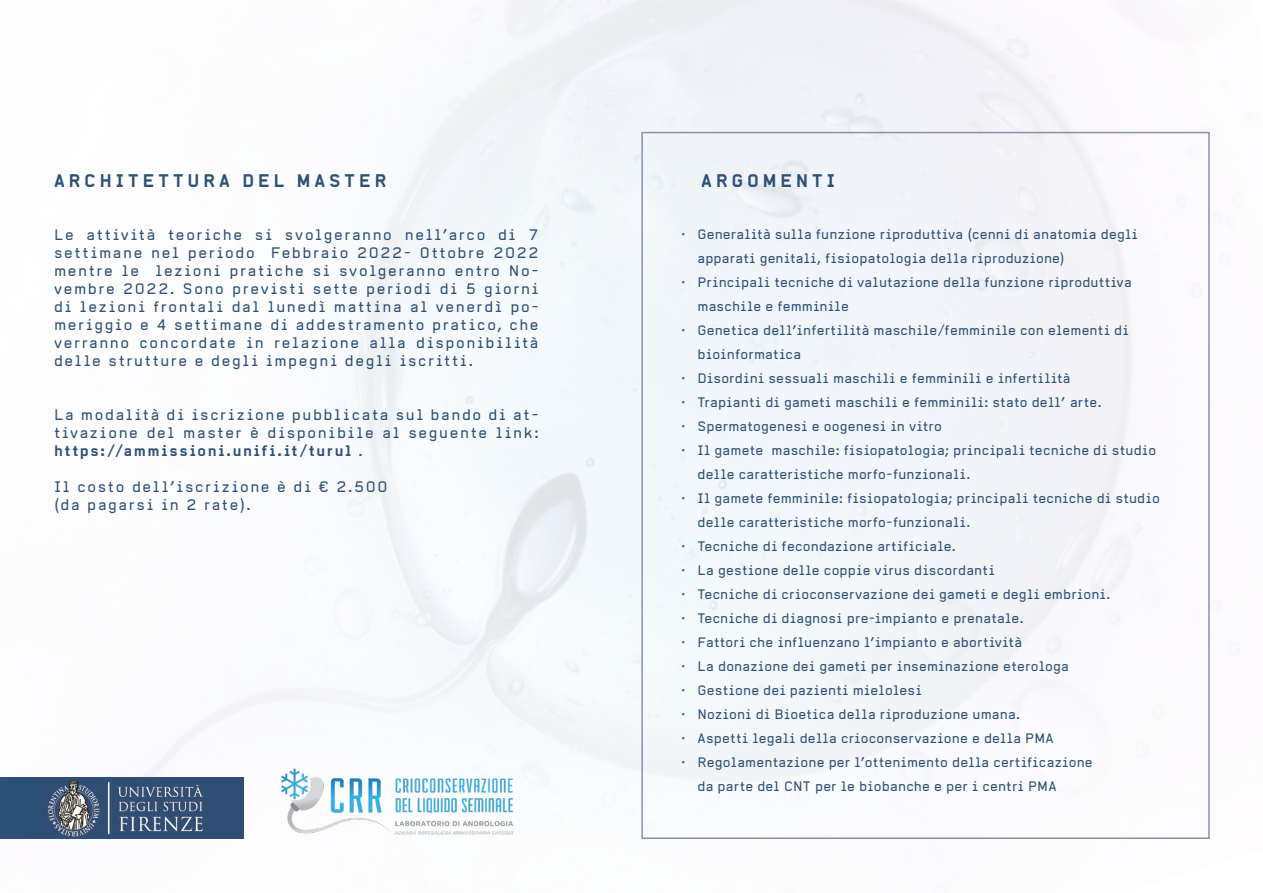
<style>
.page{position:relative;width:1263px;height:893px;background:#fff}
.page>*{position:absolute;margin:0;border:0;box-sizing:border-box;transform-origin:0 0}
.t1{font:700 18px "Alpha Headline Pro";letter-spacing:.205em;color:#2d5176}
.t2{font:15px/18px "Alpha Headline Pro";letter-spacing:.11em;color:#2d5176;text-align:justify}
.t3{font:13.5px/24px "Alpha Headline Pro";letter-spacing:.015em;color:#2d5176}
.s1{font-weight:700}
</style>
<div class="page">
<img style="left:274px;top:763px;width:249px;height:76px">
<div style="left:0;top:777px;width:73px;height:62px;background:#2d5176"></div>
<img style="left:47px;top:777px;width:197px;height:62px">
<p class="t1" style="left:54px;top:170px;width:334px">ARCHITETTURA DEL MASTER</p>
<p class="t2" style="left:54px;top:226px;width:486px">Le attività teoriche si svolgeranno nell’arco di 7 settimane nel periodo Febbraio 2022- Ottobre 2022 mentre le lezioni pratiche si svolgeranno entro No&shy;vembre 2022. Sono previsti sette periodi di 5 giorni di lezioni frontali dal lunedì mattina al venerdì po&shy;meriggio e 4 settimane di addestramento pratico, che verranno concordate in relazione alla disponibilità delle strutture e degli impegni degli iscritti.</p>
<p class="t2" style="left:54px;top:406px;width:486px">La modalità di iscrizione pubblicata sul bando di at&shy;tivazione del master è disponibile al seguente link: <span class="s1">https://ammissioni.unifi.it/turul</span> .</p>
<p class="t2" style="left:54px;top:478px;width:335px">Il costo dell’iscrizione è di € 2.500</p>
<p class="t2" style="left:54px;top:496px;width:198px">(da pagarsi in 2 rate).</p>
<p class="t1" style="left:701px;top:170px;width:135px">ARGOMENTI</p>
<p class="t3" style="left:697px;top:222px;width:442px;text-indent:-17px">• Generalità sulla funzione riproduttiva (cenni di anatomia degli apparati genitali, fisiopatologia della riproduzione)</p>
<p class="t3" style="left:697px;top:270px;width:436px;text-indent:-17px">• Principali tecniche di valutazione della funzione riproduttiva maschile e femminile</p>
<p class="t3" style="left:697px;top:318px;width:433px;text-indent:-17px">• Genetica dell’infertilità maschile/femminile con elementi di bioinformatica</p>
<p class="t3" style="left:680px;top:366px;width:392px">• Disordini sessuali maschili e femminili e infertilità</p>
<p class="t3" style="left:680px;top:390px;width:422px">• Trapianti di gameti maschili e femminili: stato dell’ arte.</p>
<p class="t3" style="left:680px;top:414px;width:263px">• Spermatogenesi e oogenesi in vitro</p>
<p class="t3" style="left:697px;top:438px;width:460px;text-indent:-17px">• Il gamete maschile: fisiopatologia; principali tecniche di studio delle caratteristiche morfo-funzionali.</p>
<p class="t3" style="left:697px;top:486px;width:464px;text-indent:-17px">• Il gamete femminile: fisiopatologia; principali tecniche di studio delle caratteristiche morfo-funzionali.</p>
<p class="t3" style="left:680px;top:534px;width:277px">• Tecniche di fecondazione artificiale.</p>
<p class="t3" style="left:680px;top:558px;width:316px">• La gestione delle coppie virus discordanti</p>
<p class="t3" style="left:680px;top:582px;width:431px">• Tecniche di crioconservazione dei gameti e degli embrioni.</p>
<p class="t3" style="left:680px;top:606px;width:345px">• Tecniche di diagnosi pre-impianto e prenatale.</p>
<p class="t3" style="left:680px;top:630px;width:343px">• Fattori che influenzano l’impianto e abortività</p>
<p class="t3" style="left:680px;top:654px;width:390px">• La donazione dei gameti per inseminazione eterologa</p>
<p class="t3" style="left:680px;top:678px;width:243px">• Gestione dei pazienti mielolesi</p>
<p class="t3" style="left:680px;top:702px;width:341px">• Nozioni di Bioetica della riproduzione umana.</p>
<p class="t3" style="left:680px;top:726px;width:375px">• Aspetti legali della crioconservazione e della PMA</p>
<p class="t3" style="left:697px;top:750px;width:397px;text-indent:-17px">• Regolamentazione per l’ottenimento della certificazione da parte del CNT per le biobanche e per i centri PMA</p>
</div>
